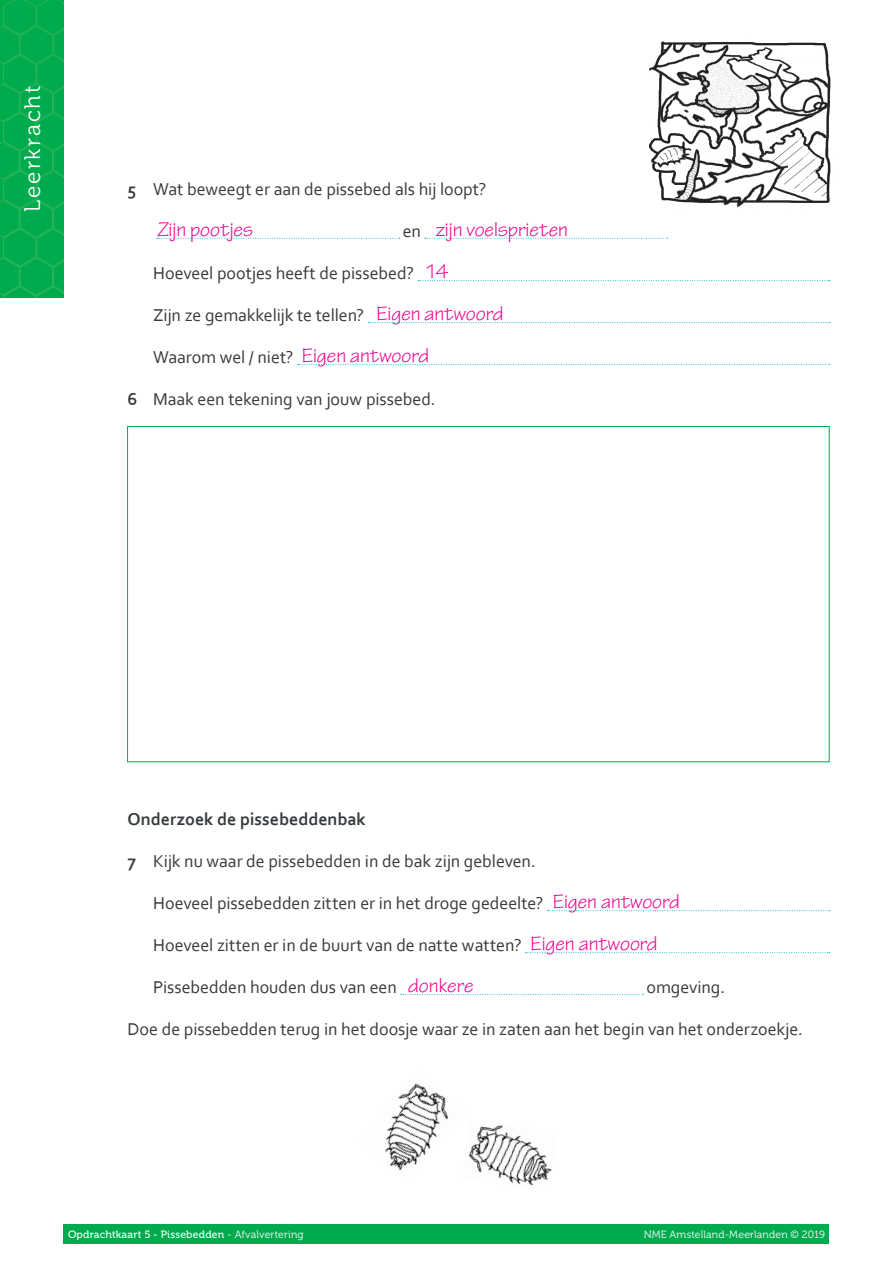
<style>
.page{position:relative;width:893px;height:1263px;background:#fff}
.page>*{position:absolute;margin:0;border:0;box-sizing:border-box;transform-origin:0 0}
.t1{font:22.5px "Museo 300";letter-spacing:.08em;color:#fff}
.t2{font:21px/42px "Tekton Pro";letter-spacing:-.005em;color:#ed028c}
.t3{font:18px "Corbel";letter-spacing:-.005em;color:#363a3e}
.t4{font:700 18px "Corbel";color:#363a3e}
.t5{font:10.5px "Museo 500";letter-spacing:.02em;color:#fff}
.t6{font:10.5px "Museo 300";letter-spacing:.015em;color:#fff}
.s1{font-weight:700}
.s2{font-family:"Museo 300"}
</style>
<div class="page">
<div style="left:64px;top:1225px;width:765px;height:19px;background:#00ab4d"></div>
<svg style="left:368px;top:322px;width:462px;height:1px"></svg>
<svg style="left:298px;top:364px;width:532px;height:1px"></svg>
<svg style="left:548px;top:910px;width:282px;height:1px"></svg>
<svg style="left:526px;top:952px;width:304px;height:1px"></svg>
<svg style="left:0;top:0;width:831px;height:298px"></svg>
<svg style="left:401px;top:994px;width:242px;height:1px"></svg>
<img style="left:385px;top:1083px;width:64px;height:88px">
<img style="left:468px;top:1125px;width:84px;height:61px">
<p class="t1" style="left:20px;top:212px;width:127px;rotate:-90deg">Leerkracht</p>
<p class="t3" style="left:128px;top:178px;width:360px"><span class="s1">5</span> Wat beweegt er aan de pissebed als hij loopt?</p>
<p class="t3" style="left:403px;top:220px;width:20px">en</p>
<p class="t3" style="left:153px;top:262px;width:263px">Hoeveel pootjes heeft de pissebed?</p>
<p class="t3" style="left:153px;top:304px;width:213px">Zijn ze gemakkelijk te tellen?</p>
<p class="t3" style="left:153px;top:346px;width:142px">Waarom wel / niet?</p>
<p class="t3" style="left:128px;top:388px;width:310px"><span class="s1">6</span> Maak een tekening van jouw pissebed.</p>
<p class="t2" style="left:157px;top:209px;width:97px">Zijn pootjes</p>
<p class="t2" style="left:436px;top:209px;width:134px">zijn voelsprieten</p>
<p class="t2" style="left:424px;top:251px;width:26px">14</p>
<p class="t2" style="left:376px;top:293px;width:129px">Eigen antwoord</p>
<p class="t2" style="left:302px;top:335px;width:129px">Eigen antwoord</p>
<p class="t4" style="left:128px;top:808px;width:240px">Onderzoek de pissebeddenbak</p>
<p class="t3" style="left:128px;top:850px;width:410px"><span class="s1">7</span> Kijk nu waar de pissebedden in de bak zijn gebleven.</p>
<p class="t3" style="left:153px;top:892px;width:392px">Hoeveel pissebedden zitten er in het droge gedeelte?</p>
<p class="t3" style="left:153px;top:934px;width:370px">Hoeveel zitten er in de buurt van de natte watten?</p>
<p class="t3" style="left:153px;top:976px;width:245px">Pissebedden houden dus van een</p>
<p class="t3" style="left:646px;top:976px;width:80px">omgeving.</p>
<p class="t3" style="left:128px;top:1018px;width:677px">Doe de pissebedden terug in het doosje waar ze in zaten aan het begin van het onderzoekje.</p>
<p class="t2" style="left:530px;top:881px;width:151px;text-indent:22px">Eigen antwoord<br>Eigen antwoord</p>
<p class="t2" style="left:408px;top:965px;width:67px">donkere</p>
<p class="t5" style="left:68px;top:1229px;width:237px">Opdrachtkaart 5 - Pissebedden <span class="s2">- Afvalvertering</span></p>
<p class="t6" style="left:644px;top:1229px;width:183px">NME Amstelland-Meerlanden © 2019</p>
</div>
